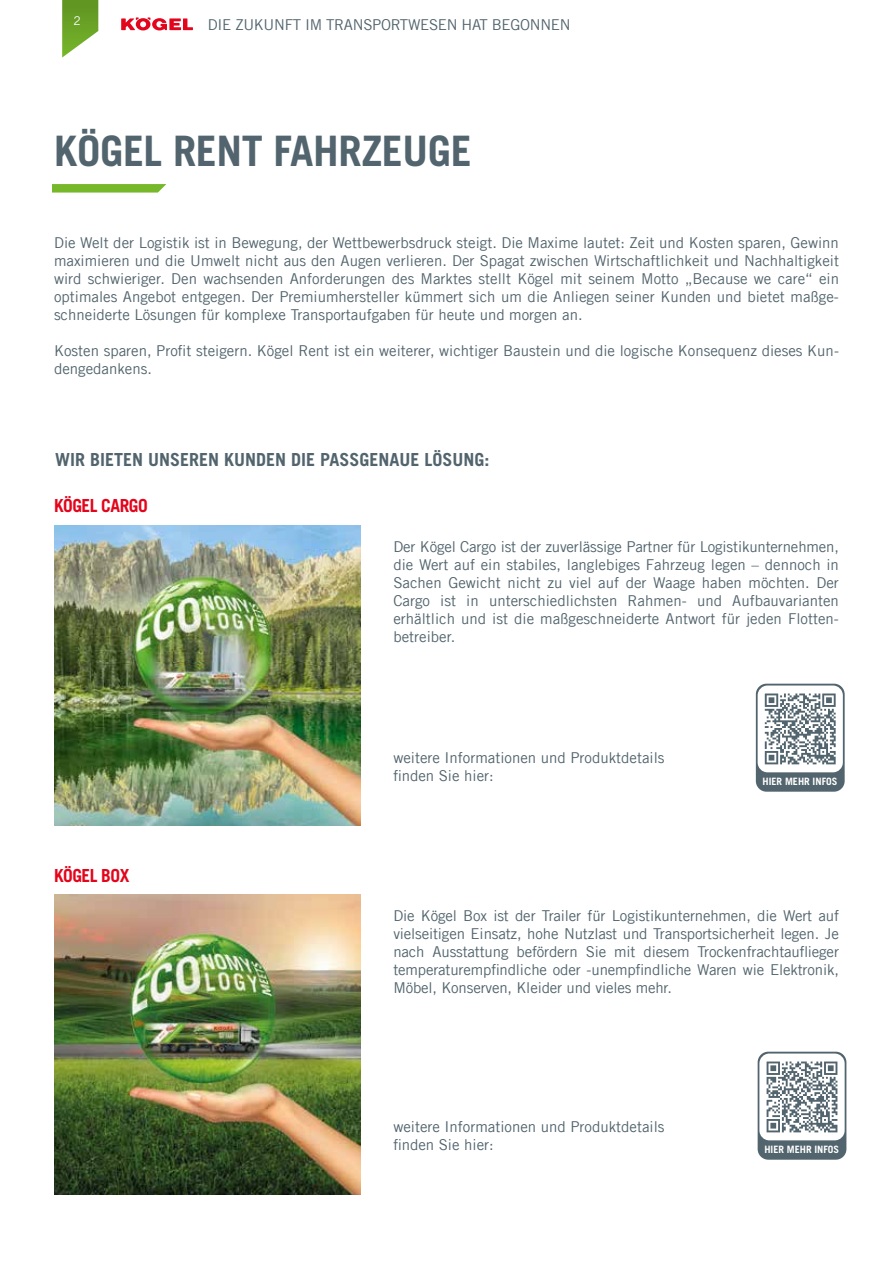
<style>
.page{position:relative;width:893px;height:1263px;background:#fff}
.page>*{position:absolute;margin:0;border:0;box-sizing:border-box;transform-origin:0 0}
.t1{font:700 42px "Trade Gothic LT Com";letter-spacing:-.01em;color:#52646d}
.t2{font:700 18px "Trade Gothic LT Com";color:#52646d}
.t3{font:700 18px "Trade Gothic LT Com";letter-spacing:-.03em;color:#e3051b}
.t4{font:15px/18px "Trade Gothic LT Com";color:#52646d;text-align:justify}
.t5{font:15px "Trade Gothic LT Com";letter-spacing:-.02em;color:#52646d}
.t6{font:12px "Trade Gothic LT Com";color:#fff}
.t7{font:700 10.2px "Trade Gothic LT Com";color:#fff}
</style>
<div class="page">
<div style="left:756px;top:684px;width:89px;height:108px;background:#52646d;border-radius:11px"></div>
<div style="left:758px;top:685px;width:85px;height:87px;background:#fff;border-radius:10px"></div>
<svg style="left:764px;top:693px;width:72px;height:72px"></svg>
<svg style="left:765px;top:693px;width:71px;height:71px"></svg>
<div style="left:758px;top:1052px;width:88px;height:108px;background:#52646d;border-radius:11px"></div>
<div style="left:759px;top:1053px;width:86px;height:87px;background:#fff;border-radius:10px"></div>
<svg style="left:766px;top:1061px;width:72px;height:72px"></svg>
<svg style="left:767px;top:1061px;width:70px;height:71px"></svg>
<img style="left:54px;top:525px;width:306px;height:300px">
<img style="left:54px;top:894px;width:306px;height:301px">
<svg style="left:121px;top:17px;width:72px;height:13px"></svg>
<svg style="left:62px;top:0;width:36px;height:58px"></svg>
<svg style="left:53px;top:184px;width:113px;height:9px"></svg>
<p class="t6" style="left:73px;top:14px;width:9px">2</p>
<p class="t5" style="left:208px;top:16px;width:364px">DIE ZUKUNFT IM TRANSPORTWESEN HAT BEGONNEN</p>
<h1 class="t1" style="left:54px;top:125px;width:419px">KÖGEL RENT FAHRZEUGE</h1>
<p class="t4" style="left:54px;top:234px;width:786px">Die Welt der Logistik ist in Bewegung, der Wettbewerbsdruck steigt. Die Maxime lautet: Zeit und Kosten sparen, Gewinn maximieren und die Umwelt nicht aus den Augen verlieren. Der Spagat zwischen Wirtschaftlichkeit und Nachhaltigkeit wird schwieriger. Den wachsenden Anforderungen des Marktes stellt Kögel mit seinem Motto „Because we care“ ein optimales Angebot entgegen. Der Premiumhersteller kümmert sich um die Anliegen seiner Kunden und bietet maßge&shy;schneiderte Lösungen für komplexe Transportaufgaben für heute und morgen an.</p>
<p class="t4" style="left:54px;top:342px;width:786px">Kosten sparen, Profit steigern. Kögel Rent ist ein weiterer, wichtiger Baustein und die logische Konsequenz dieses Kun&shy;dengedankens.</p>
<p class="t2" style="left:55px;top:449px;width:436px">WIR BIETEN UNSEREN KUNDEN DIE PASSGENAUE LÖSUNG:</p>
<p class="t3" style="left:54px;top:495px;width:95px">KÖGEL CARGO</p>
<p class="t3" style="left:54px;top:864px;width:77px">KÖGEL BOX</p>
<p class="t4" style="left:393px;top:537px;width:447px">Der Kögel Cargo ist der zuverlässige Partner für Logistikunternehmen, die Wert auf ein stabiles, langlebiges Fahrzeug legen – dennoch in Sachen Gewicht nicht zu viel auf der Waage haben möchten. Der Cargo ist in unterschiedlichsten Rahmen- und Aufbauvarianten erhältlich und ist die maßgeschneiderte Antwort für jeden Flotten&shy;betreiber.</p>
<p class="t4" style="left:393px;top:748px;width:273px">weitere Informationen und Produktdetails finden Sie hier:</p>
<p class="t7" style="left:763px;top:775px;width:76px">HIER MEHR INFOS</p>
<p class="t4" style="left:393px;top:906px;width:447px">Die Kögel Box ist der Trailer für Logistikunternehmen, die Wert auf vielseitigen Einsatz, hohe Nutzlast und Transportsicherheit legen. Je nach Ausstattung befördern Sie mit diesem Trockenfrachtauflieger temperaturempfindliche oder -unempfindliche Waren wie Elektronik, Möbel, Konserven, Kleider und vieles mehr.</p>
<p class="t4" style="left:393px;top:1118px;width:273px">weitere Informationen und Produktdetails finden Sie hier:</p>
<p class="t7" style="left:764px;top:1143px;width:76px">HIER MEHR INFOS</p>
</div>
